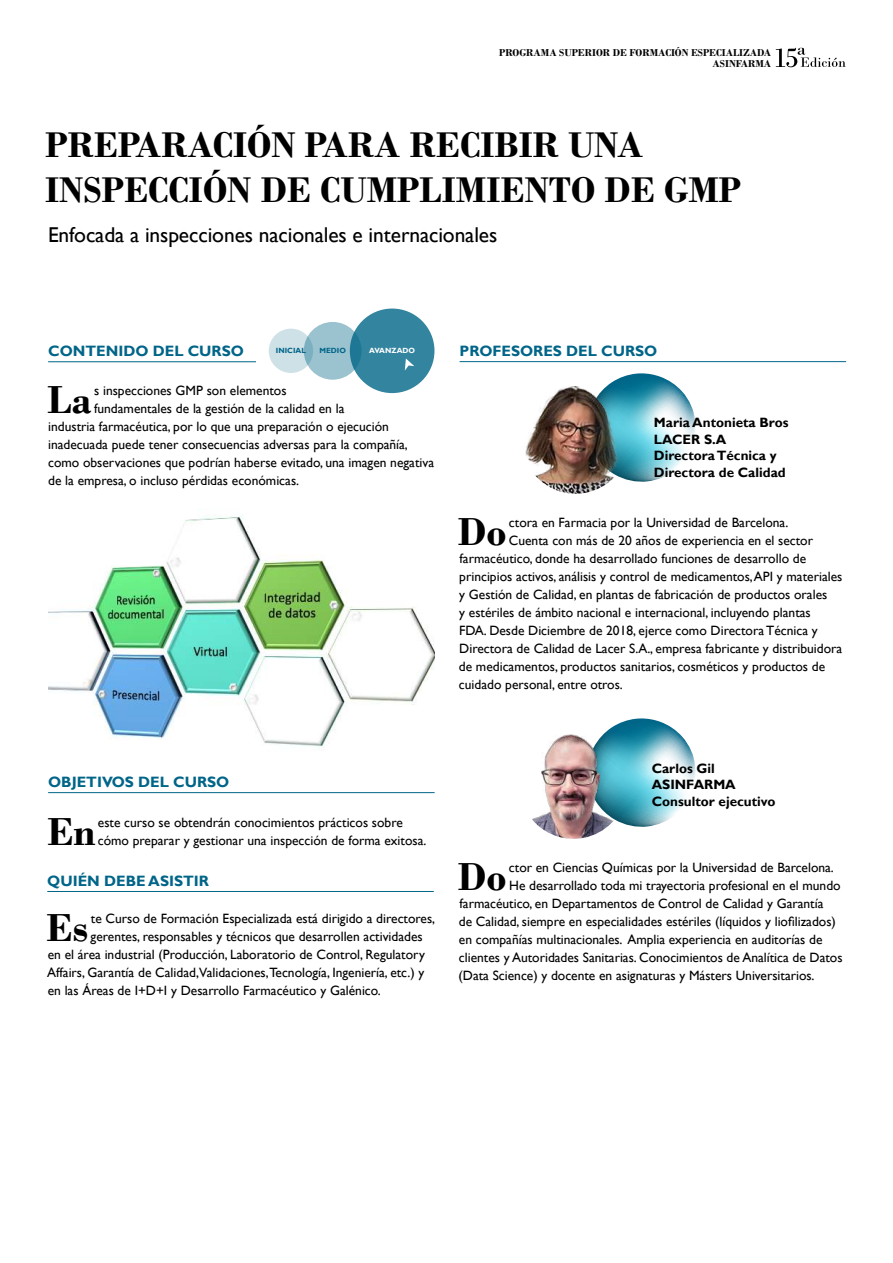
<style>
.page{position:relative;width:893px;height:1263px;background:#fff}
.page>*{position:absolute;margin:0;border:0;box-sizing:border-box;transform-origin:0 0}
.t1{font:700 40.95px "Bodoni";color:#000}
.t2{font:700 37.5px/45px "Bodoni";color:#000}
.t3{font:21.45px "Gill Sans";letter-spacing:-.005em;color:#000}
.t4{font:700 15px "Gill Sans";color:#006588}
.t5{font:13.5px/18px "Gill Sans";color:#000}
.t6{font:700 13.5px/16.5px "Gill Sans";color:#000}
.t7{font:700 10.5px/11.4px "Bodoni";color:#000;text-align:right}
.t8{font:700 7.5px "Gill Sans";color:#006588}
.t9{font:700 7.5px "Gill Sans";color:#fff}
</style>
<div class="page">
<svg style="left:607px;top:718px;width:89px;height:109px"></svg>
<img style="left:48px;top:516px;width:387px;height:233px">
<div style="left:350px;top:309px;width:84px;height:84px;background:#33849f;border-radius:50%"></div>
<svg style="left:405px;top:358px;width:9px;height:12px"></svg>
<div style="left:269px;top:329px;width:44px;height:44px;background:#cde1e7;border-radius:50%"></div>
<svg style="left:304px;top:322px;width:58px;height:58px;background:#89b8c7"></svg>
<hr style="left:48px;top:361px;width:208px;height:1px;background:#006687">
<hr style="left:48px;top:792px;width:387px;height:1px;background:#006687">
<svg style="left:776px;top:48px;width:70px;height:19px"></svg>
<hr style="left:460px;top:361px;width:386px;height:1px;background:#006687">
<svg style="left:607px;top:373px;width:89px;height:109px"></svg>
<img style="left:525px;top:386px;width:105px;height:108px">
<hr style="left:47px;top:891px;width:387px;height:1px;background:#006687">
<img style="left:532px;top:731px;width:91px;height:108px">
<p class="t7" style="left:499px;top:46px;width:274px">PROGRAMA SUPERIOR DE FORMACIÓN ESPECIALIZADA<br>ASINFARMA</p>
<h2 class="t2" style="left:45px;top:122px;width:697px">PREPARACIÓN PARA RECIBIR UNA<br>INSPECCIÓN DE CUMPLIMIENTO DE GMP</h2>
<h3 class="t3" style="left:48px;top:222px;width:451px">Enfocada a inspecciones nacionales e internacionales</h3>
<p class="t4" style="left:48px;top:342px;width:197px">CONTENIDO DEL CURSO</p>
<p class="t8" style="left:276px;top:346px;width:32px">INICIAL</p>
<p class="t8" style="left:319px;top:346px;width:28px">MEDIO</p>
<p class="t9" style="left:369px;top:346px;width:47px">AVANZADO</p>
<h1 class="t1" style="left:48px;top:375px;width:46px">La</h1>
<p class="t5" style="left:94px;top:381px;width:194px">s inspecciones GMP son elementos</p>
<p class="t5" style="left:94px;top:399px;width:252px">fundamentales de la gestión de la calidad en la</p>
<p class="t5" style="left:48px;top:417px;width:342px">industria farmacéutica, por lo que una preparación o ejecución</p>
<p class="t5" style="left:48px;top:435px;width:361px">inadecuada puede tener consecuencias adversas para la compañía,</p>
<p class="t5" style="left:48px;top:453px;width:388px">como observaciones que podrían haberse evitado, una imagen negativa</p>
<p class="t5" style="left:48px;top:471px;width:253px">de la empresa, o incluso pérdidas económicas.</p>
<p class="t4" style="left:460px;top:342px;width:199px">PROFESORES DEL CURSO</p>
<p class="t6" style="left:654px;top:415px;width:136px">Maria Antonieta Bros<br>LACER S.A<br>Directora Técnica y<br>Directora de Calidad</p>
<h1 class="t1" style="left:458px;top:507px;width:50px">Do</h1>
<p class="t5" style="left:509px;top:513px;width:281px">ctora en Farmacia por la Universidad de Barcelona.</p>
<p class="t5" style="left:509px;top:531px;width:306px">Cuenta con más de 20 años de experiencia en el sector</p>
<p class="t5" style="left:460px;top:549px;width:348px">farmacéutico, donde ha desarrollado funciones de desarrollo de</p>
<p class="t5" style="left:459px;top:567px;width:385px">principios activos, análisis y control de medicamentos, API y materiales</p>
<p class="t5" style="left:459px;top:585px;width:370px">y Gestión de Calidad, en plantas de fabricación de productos orales</p>
<p class="t5" style="left:459px;top:603px;width:353px">y estériles de ámbito nacional e internacional, incluyendo plantas</p>
<p class="t5" style="left:459px;top:621px;width:360px">FDA. Desde Diciembre de 2018, ejerce como Directora Técnica y</p>
<p class="t5" style="left:459px;top:639px;width:385px">Directora de Calidad de Lacer S.A., empresa fabricante y distribuidora</p>
<p class="t5" style="left:459px;top:657px;width:368px">de medicamentos, productos sanitarios, cosméticos y productos de</p>
<p class="t5" style="left:459px;top:675px;width:165px">cuidado personal, entre otros.</p>
<p class="t4" style="left:48px;top:773px;width:183px">OBJETIVOS DEL CURSO</p>
<h1 class="t1" style="left:47px;top:808px;width:50px">En</h1>
<p class="t5" style="left:98px;top:814px;width:330px">este curso se obtendrán conocimientos prácticos sobre cómo preparar y gestionar una inspección de forma exitosa.</p>
<p class="t6" style="left:652px;top:760px;width:125px">Carlos Gil<br>ASINFARMA<br>Consultor ejecutivo</p>
<p class="t4" style="left:47px;top:872px;width:163px">QUIÉN DEBE ASISTIR</p>
<h1 class="t1" style="left:458px;top:853px;width:50px">Do</h1>
<p class="t5" style="left:509px;top:859px;width:326px">ctor en Ciencias Químicas por la Universidad de Barcelona.</p>
<p class="t5" style="left:509px;top:877px;width:333px">He desarrollado toda mi trayectoria profesional en el mundo</p>
<p class="t5" style="left:460px;top:895px;width:365px">farmacéutico, en Departamentos de Control de Calidad y Garantía</p>
<p class="t5" style="left:459px;top:913px;width:379px">de Calidad, siempre en especialidades estériles (líquidos y liofilizados)</p>
<p class="t5" style="left:459px;top:931px;width:365px">en compañías multinacionales. Amplia experiencia en auditorías de</p>
<p class="t5" style="left:459px;top:949px;width:385px">clientes y Autoridades Sanitarias. Conocimientos de Analítica de Datos</p>
<p class="t5" style="left:459px;top:967px;width:357px">(Data Science) y docente en asignaturas y Másters Universitarios.</p>
<h1 class="t1" style="left:46px;top:904px;width:43px">Es</h1>
<p class="t5" style="left:91px;top:910px;width:346px">te Curso de Formación Especializada está dirigido a directores,</p>
<p class="t5" style="left:91px;top:928px;width:334px">gerentes, responsables y técnicos que desarrollen actividades</p>
<p class="t5" style="left:48px;top:946px;width:379px">en el área industrial (Producción, Laboratorio de Control, Regulatory</p>
<p class="t5" style="left:47px;top:964px;width:379px">Affairs, Garantía de Calidad,Validaciones,Tecnología, Ingeniería, etc.) y</p>
<p class="t5" style="left:48px;top:982px;width:335px">en las Áreas de I+D+I y Desarrollo Farmacéutico y Galénico.</p>
</div>
